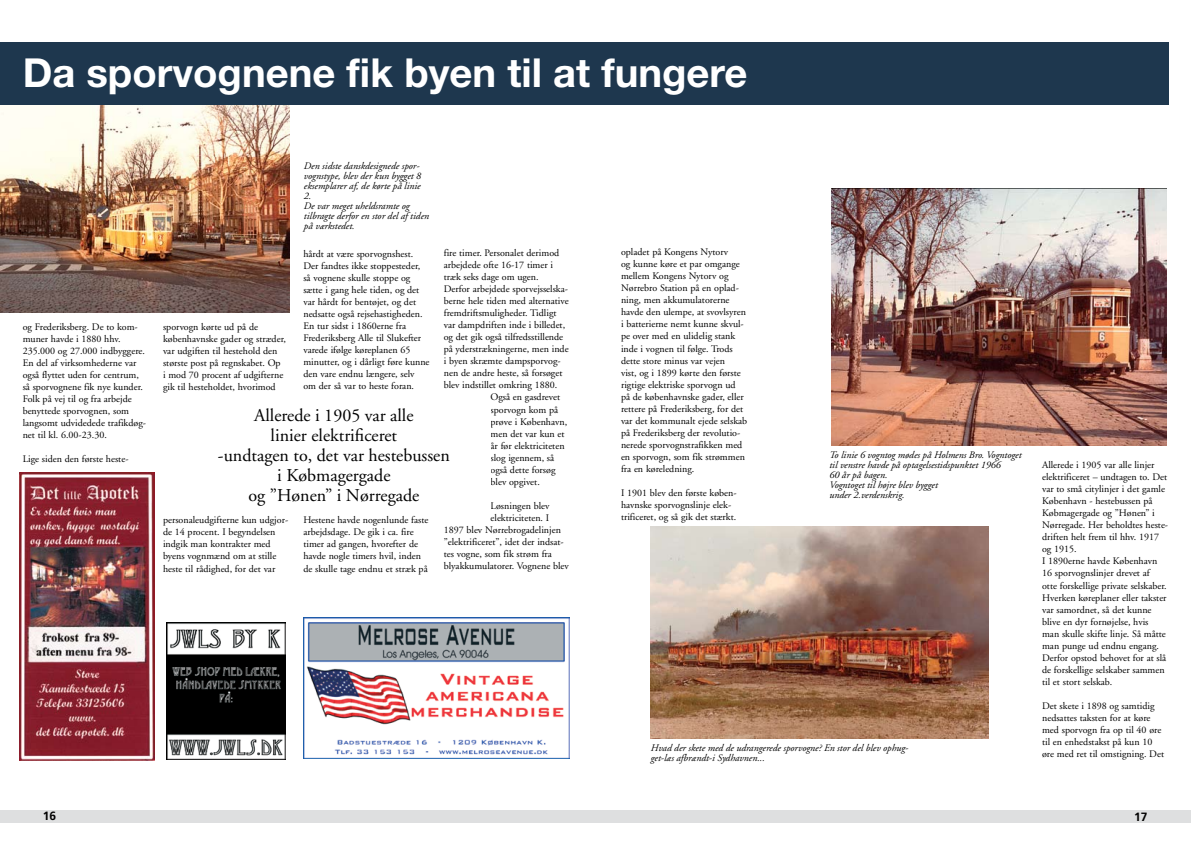
<style>
.page{position:relative;width:1191px;height:842px;background:#fff}
.page>*{position:absolute;margin:0;border:0;box-sizing:border-box;transform-origin:0 0}
.t1{font:700 40px "Helvetica Neue";color:#fff}
.t2{font:18px/20px "Adobe Garamond";color:#000;text-align:center}
.t3{font:700 12px "Frutiger";color:#000}
.t4{font:10px/12px "Adobe Garamond";color:#000}
.t5{font:italic 10px/10px "Adobe Garamond";color:#000}
</style>
<div class="page">
<div style="left:0;top:43px;width:1168px;height:62px;background:#1e374e"></div>
<div style="left:0;top:810px;width:1191px;height:12px;background:#dedfe0"></div>
<img style="left:832px;top:189px;width:334px;height:257px">
<img style="left:0;top:106px;width:289px;height:207px">
<img style="left:651px;top:527px;width:337px;height:211px">
<img style="left:303px;top:617px;width:267px;height:142px">
<img style="left:19px;top:472px;width:135px;height:288px">
<img style="left:167px;top:623px;width:119px;height:136px">
<h1 class="t1" style="left:23px;top:48px;width:726px">Da sporvognene fik byen til at fungere</h1>
<p class="t4" style="left:23px;top:321px;width:125px">og Frederiksberg. De to kom&shy;muner havde i 1880 hhv.<br>235.000 og 27.000 indbyggere.<br>En del af virksomhederne var også flyttet uden for centrum, så sporvognene fik nye kunder.<br>Folk på vej til og fra arbejde benyttede sporvognen, som langsomt udvidedede trafikdøg&shy;net til kl. 6.00-23.30.</p>
<p class="t4" style="left:23px;top:453px;width:107px">Lige siden den første heste-</p>
<p class="t5" style="left:304px;top:162px;width:127px">Den sidste danskdesignede spor&shy;vognstype, blev der kun bygget 8 eksemplarer af, de kørte på linie<br>2.<br>De var meget uheldsramte og tilbragte derfor en stor del af tiden på værkstedet.</p>
<p class="t4" style="left:444px;top:247px;width:117px">fire timer. Personalet derimod</p>
<p class="t4" style="left:444px;top:259px;width:111px">arbejdede ofte 16-17 timer i</p>
<p class="t4" style="left:444px;top:271px;width:96px">træk seks dage om ugen.</p>
<p class="t4" style="left:444px;top:283px;width:126px">Derfor arbejdede sporvejsselska-</p>
<p class="t4" style="left:444px;top:295px;width:126px">berne hele tiden med alternative</p>
<p class="t4" style="left:444px;top:307px;width:114px">fremdriftsmuligheder. Tidligt</p>
<p class="t4" style="left:444px;top:319px;width:123px">var dampdriften inde i billedet,</p>
<p class="t4" style="left:444px;top:331px;width:121px">og det gik også tilfredsstillende</p>
<p class="t4" style="left:444px;top:343px;width:126px">på yderstrækningerne, men inde</p>
<p class="t4" style="left:444px;top:355px;width:118px">i byen skræmte dampsporvog-</p>
<p class="t4" style="left:444px;top:367px;width:120px">nen de andre heste, så forsøget</p>
<p class="t4" style="left:444px;top:379px;width:115px">blev indstillet omkring 1880.</p>
<p class="t4" style="left:490px;top:392px;width:71px">Også en gasdrevet</p>
<p class="t4" style="left:490px;top:404px;width:69px">sporvogn kom på</p>
<p class="t4" style="left:490px;top:416px;width:78px">prøve i København,</p>
<p class="t4" style="left:490px;top:428px;width:76px">men det var kun et</p>
<p class="t4" style="left:490px;top:440px;width:75px">år før elektriciteten</p>
<p class="t4" style="left:490px;top:452px;width:65px">slog igennem, så</p>
<p class="t4" style="left:490px;top:464px;width:66px">også dette forsøg</p>
<p class="t4" style="left:490px;top:476px;width:51px">blev opgivet.</p>
<p class="t4" style="left:490px;top:500px;width:60px">Løsningen blev</p>
<p class="t4" style="left:490px;top:512px;width:60px">elektriciteten. I</p>
<p class="t4" style="left:444px;top:524px;width:119px">1897 blev Nørrebrogadelinjen</p>
<p class="t4" style="left:444px;top:536px;width:122px">”elektrificeret”, idet der indsat-</p>
<p class="t4" style="left:444px;top:548px;width:110px">tes vogne, som fik strøm fra</p>
<p class="t4" style="left:444px;top:560px;width:127px">blyakkumulatorer. Vognene blev</p>
<p class="t4" style="left:303px;top:248px;width:128px">hårdt at være sporvognshest.<br>Der fandtes ikke stoppesteder, så vognene skulle stoppe og sætte i gang hele tiden, og det var hårdt for bentøjet, og det nedsatte også rejsehastigheden.<br>En tur sidst i 1860erne fra<br>Frederiksberg Alle til Slukefter varede ifølge køreplanen 65 minutter, og i dårligt føre kunne den vare endnu længere, selv om der så var to heste foran.</p>
<p class="t4" style="left:163px;top:321px;width:124px">sporvogn kørte ud på de københavnske gader og stræder, var udgiften til hestehold den største post på regnskabet. Op<br>i mod 70 procent af udgifterne gik til hesteholdet, hvorimod</p>
<h2 class="t2" style="left:218px;top:406px;width:233px">Allerede i 1905 var alle<br>linier elektrificeret<br>-undtagen to, det var hestebussen i Købmagergade<br>og ”Hønen” i Nørregade</h2>
<p class="t4" style="left:163px;top:514px;width:127px">personaleudgifterne kun udgjor&shy;de 14 procent. I begyndelsen indgik man kontrakter med byens vognmænd om at stille heste til rådighed, for det var</p>
<p class="t4" style="left:303px;top:514px;width:126px">Hestene havde nogenlunde faste arbejdsdage. De gik i ca. fire timer ad gangen, hvorefter de havde nogle timers hvil, inden de skulle tage endnu et stræk på</p>
<p class="t4" style="left:621px;top:246px;width:128px">opladet på Kongens Nytorv<br>og kunne køre et par omgange mellem Kongens Nytorv og<br>Nørrebro Station på en oplad&shy;ning, men akkumulatorerne havde den ulempe, at svovlsyren i batterierne nemt kunne skvul&shy;pe over med en ulidelig stank inde i vognen til følge. Trods dette store minus var vejen<br>vist, og i 1899 kørte den første rigtige elektriske sporvogn ud på de københavnske gader, eller rettere på Frederiksberg, for det var det kommunalt ejede selskab på Frederiksberg der revolutio&shy;nerede sporvognstrafikken med en sporvogn, som fik strømmen fra en køreledning.</p>
<p class="t4" style="left:621px;top:487px;width:117px">I 1901 blev den første køben&shy;havnske sporvognslinje elek&shy;trificeret, og så gik det stærkt.</p>
<p class="t5" style="left:829px;top:450px;width:194px">To linie 6 vogntog mødes på Holmens Bro. Vogntoget til venstre havde på optagelsestidspunktet 1966<br>60 år på bagen.<br>Vogntoget til højre blev bygget<br>under 2.verdenskrig.</p>
<p class="t5" style="left:651px;top:743px;width:259px">Hvad der skete med de udrangerede sporvogne? En stor del blev ophug&shy;get-læs afbrændt-i Sydhavnen...</p>
<p class="t4" style="left:1042px;top:459px;width:128px">Allerede i 1905 var alle linjer elektrificeret – undtagen to. Det var to små citylinjer i det gamle<br>København - hestebussen på<br>Købmagergade og ”Hønen” i<br>Nørregade. Her beholdtes heste&shy;driften helt frem til hhv. 1917 og 1915.<br>I 1890erne havde København<br>16 sporvognslinjer drevet af<br>otte forskellige private selskaber.<br>Hverken køreplaner eller takster var samordnet, så det kunne blive en dyr fornøjelse, hvis man skulle skifte linje. Så måtte man punge ud endnu engang.<br>Derfor opstod behovet for at slå de forskellige selskaber sammen til et stort selskab.</p>
<p class="t4" style="left:1042px;top:700px;width:123px">Det skete i 1898 og samtidig nedsattes taksten for at køre med sporvogn fra op til 40 øre til en enhedstakst på kun 10 øre med ret til omstigning. Det</p>
<p class="t3" style="left:43px;top:809px;width:14px">16</p>
<p class="t3" style="left:1134px;top:810px;width:14px">17</p>
</div>
